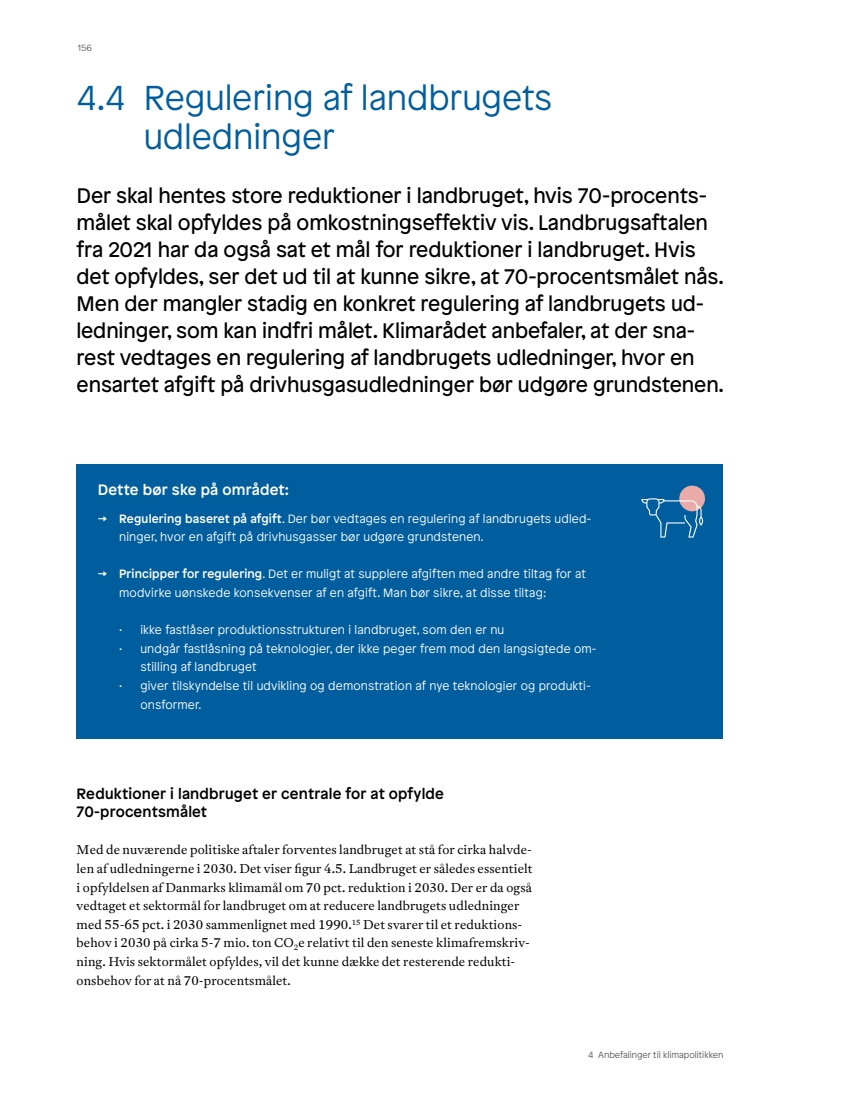
<style>
.page{position:relative;width:851px;height:1106px;background:#fff}
.page>*{position:absolute;margin:0;border:0;box-sizing:border-box;transform-origin:0 0}
.t1{font:300 34.5px/39px "Patron";color:#005e9e}
.t2{font:21px/27px "Patron";letter-spacing:-.005em;color:#000}
.t3{font:500 15px/18.6px "Patron";letter-spacing:.015em;color:#000}
.t4{font:500 15px "Patron";letter-spacing:.015em;color:#fff}
.t5{font:300 12.6px/18.6px "Antwerp";letter-spacing:.01em;color:#000}
.t6{font:300 12px/18.6px "Patron";letter-spacing:.015em;color:#fff}
.t7{font:300 9px "Patron";color:#58595b}
.s1{font-weight:400}
.s2{font-weight:500}
</style>
<div class="page">
<div style="left:77px;top:463px;width:646px;height:275px;background:#005e9e"></div>
<svg style="left:641px;top:485px;width:64px;height:53px"></svg>
<p class="t7" style="left:78px;top:41px;width:16px">156</p>
<h1 class="t1" style="left:144px;top:77px;width:410px;text-indent:-67px">4.4 Regulering af landbrugets udledninger</h1>
<p class="t2" style="left:77px;top:181px;width:649px">Der skal hentes store reduktioner i landbruget, hvis 70-procents&shy;målet skal opfyldes på omkostningseffektiv vis. Landbrugsaftalen fra 2021 har da også sat et mål for reduktioner i landbruget. Hvis det opfyldes, ser det ud til at kunne sikre, at 70-procentsmålet nås.<br>Men der mangler stadig en konkret regulering af landbrugets ud&shy;ledninger, som kan indfri målet. Klimarådet anbefaler, at der sna&shy;rest vedtages en regulering af landbrugets udledninger, hvor en ensartet afgift på drivhusgasudledninger bør udgøre grundstenen.</p>
<p class="t4" style="left:98px;top:478px;width:193px">Dette bør ske på området:</p>
<p class="t6" style="left:119px;top:508px;width:474px;text-indent:-21px"><span class="s1">→</span> <span class="s2">Regulering baseret på afgift</span>. Der bør vedtages en regulering af landbrugets udled&shy;ninger, hvor en afgift på drivhusgasser bør udgøre grundstenen.</p>
<p class="t6" style="left:119px;top:564px;width:468px;text-indent:-21px"><span class="s1">→</span> <span class="s2">Principper for regulering</span>. Det er muligt at supplere afgiften med andre tiltag for at modvirke uønskede konsekvenser af en afgift. Man bør sikre, at disse tiltag:</p>
<p class="t6" style="left:119px;top:620px;width:386px">• ikke fastlåser produktionsstrukturen i landbruget, som den er nu</p>
<p class="t6" style="left:140px;top:638px;width:458px;text-indent:-21px">• undgår fastlåsning på teknologier, der ikke peger frem mod den langsigtede om&shy;stilling af landbruget</p>
<p class="t6" style="left:140px;top:676px;width:452px;text-indent:-21px">• giver tilskyndelse til udvikling og demonstration af nye teknologier og produkti&shy;onsformer.</p>
<p class="t3" style="left:77px;top:782px;width:369px">Reduktioner i landbruget er centrale for at opfylde<br>70-procentsmålet</p>
<p class="t5" style="left:77px;top:840px;width:457px">Med de nuværende politiske aftaler forventes landbruget at stå for cirka halvde&shy;len af udledningerne i 2030. Det viser figur 4.5. Landbruget er således essentielt i opfyldelsen af Danmarks klimamål om 70 pct. reduktion i 2030. Der er da også vedtaget et sektormål for landbruget om at reducere landbrugets udledninger med 55-65 pct. i 2030 sammenlignet med 1990.<sup>15</sup> Det svarer til et reduktions&shy;behov i 2030 på cirka 5-7 mio. ton CO<sub>2</sub>e relativt til den seneste klimafremskriv&shy;ning. Hvis sektormålet opfyldes, vil det kunne dække det resterende redukti&shy;onsbehov for at nå 70-procentsmålet.</p>
<p class="t7" style="left:588px;top:1048px;width:137px">4 Anbefalinger til klimapolitikken</p>
</div>
